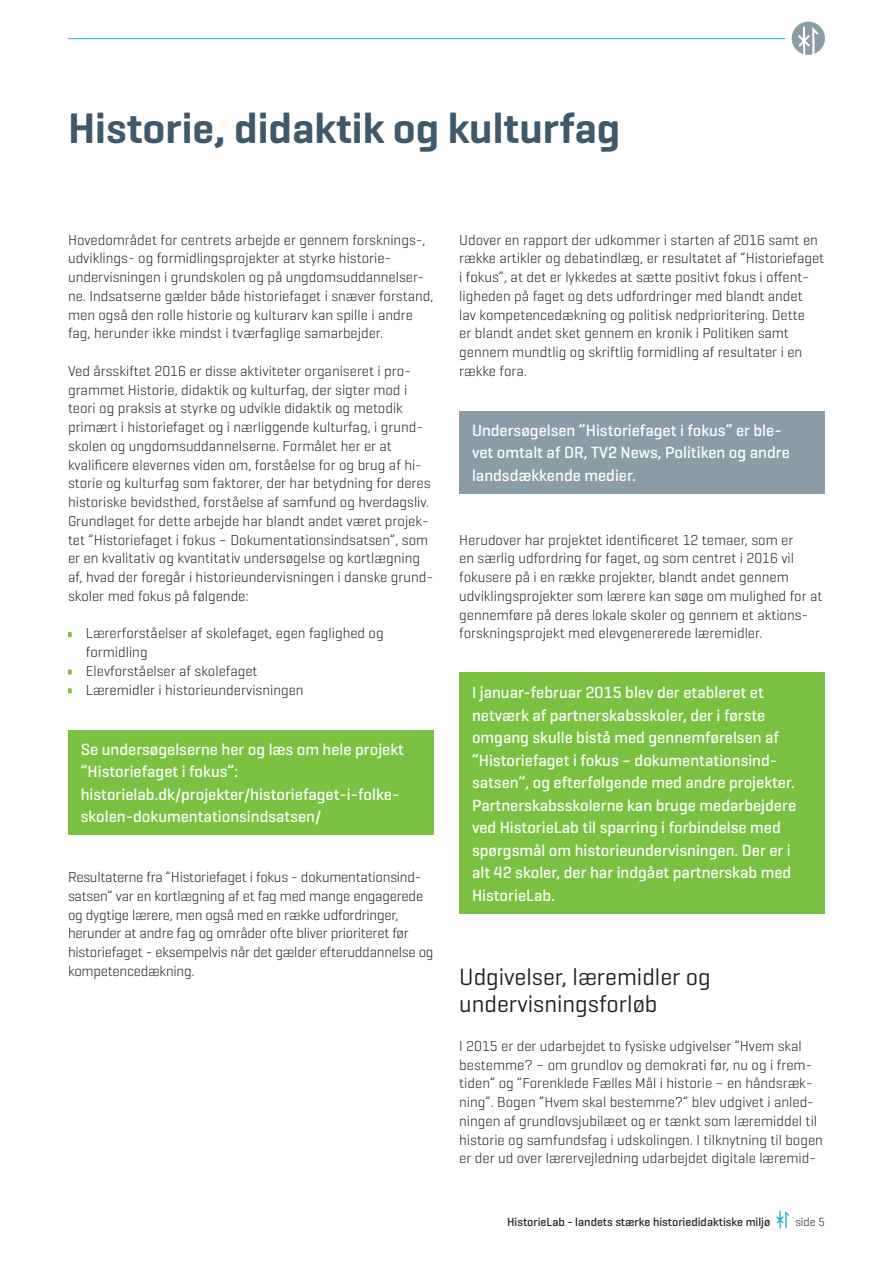
<style>
.page{position:relative;width:893px;height:1263px;background:#fff}
.page>*{position:absolute;margin:0;border:0;box-sizing:border-box;transform-origin:0 0}
.rubrik{font:600 43.5px "Geogrotesque";color:#3f596b}
.underrubrik_sort{font:24px/27px "Geogrotesque";color:#231f20}
.boks{font:500 16.5px/22.5px "Geogrotesque";color:#fff}
.Brødtekst{font:300 14.7px/18.8px "Geogrotesque";color:#231f20}
.t1{font:500 12px "Geogrotesque";color:#231f20}
.t2{font:300 12px "Geogrotesque";color:#231f20}
.s1{color:#7ac142}
</style>
<div class="page">
<svg style="left:776px;top:1210px;width:13px;height:18px"></svg>
<hr style="left:68px;top:38px;width:717px;height:1px;background:#14b2d1">
<svg style="left:792px;top:22px;width:33px;height:33px"></svg>
<div style="left:68px;top:730px;width:366px;height:104px;background:#7ac142"></div>
<div style="left:459px;top:672px;width:366px;height:242px;background:#7ac142"></div>
<div style="left:459px;top:411px;width:366px;height:82px;background:#8c9ca6"></div>
<svg style="left:68px;top:632px;width:4px;height:5px"></svg>
<svg style="left:68px;top:669px;width:4px;height:6px"></svg>
<svg style="left:68px;top:688px;width:4px;height:5px"></svg>
<p class="rubrik" style="left:68px;top:101px;width:554px">Historie, didaktik og kulturfag</p>
<p class="Brødtekst" style="left:68px;top:230px;width:367px">Hovedområdet for centrets arbejde er gennem forsknings-, udviklings- og formidlingsprojekter at styrke historie&shy;undervisningen i grundskolen og på ungdomsuddannelser&shy;ne. Indsatserne gælder både historiefaget i snæver forstand, men også den rolle historie og kulturarv kan spille i andre fag, herunder ikke mindst i tværfaglige samarbejder.</p>
<p class="Brødtekst" style="left:68px;top:361px;width:367px">Ved årsskiftet 2016 er disse aktiviteter organiseret i pro&shy;grammet Historie, didaktik og kulturfag, der sigter mod i teori og praksis at styrke og udvikle didaktik og metodik primært i historiefaget og i nærliggende kulturfag, i grund&shy;skolen og ungdomsuddannelserne. Formålet her er at kvalificere elevernes viden om, forståelse for og brug af hi&shy;storie og kulturfag som faktorer, der har betydning for deres historiske bevidsthed, forståelse af samfund og hverdagsliv.<br>Grundlaget for dette arbejde har blandt andet været projek&shy;tet ”Historiefaget i fokus – Dokumentationsindsatsen”, som er en kvalitativ og kvantitativ undersøgelse og kortlægning af, hvad der foregår i historieundervisningen i danske grund&shy;skoler med fokus på følgende:</p>
<p class="Brødtekst" style="left:86px;top:623px;width:299px;text-indent:-18px"><span class="s1">•</span> Lærerforståelser af skolefaget, egen faglighed og formidling</p>
<p class="Brødtekst" style="left:68px;top:661px;width:191px"><span class="s1">•</span> Elevforståelser af skolefaget</p>
<p class="Brødtekst" style="left:68px;top:680px;width:237px"><span class="s1">•</span> Læremidler i historieundervisningen</p>
<p class="boks" style="left:81px;top:737px;width:325px">Se undersøgelserne her og læs om hele projekt ”Historiefaget i fokus”: historielab.dk/projekter/historiefaget-i-folke&shy;skolen-dokumentationsindsatsen/</p>
<p class="Brødtekst" style="left:68px;top:867px;width:367px">Resultaterne fra ”Historiefaget i fokus - dokumentationsind&shy;satsen” var en kortlægning af et fag med mange engagerede og dygtige lærere, men også med en række udfordringer, herunder at andre fag og områder ofte bliver prioriteret før historiefaget - eksempelvis når det gælder efteruddannelse og kompetencedækning.</p>
<p class="Brødtekst" style="left:459px;top:230px;width:367px">Udover en rapport der udkommer i starten af 2016 samt en række artikler og debatindlæg, er resultatet af ”Historiefaget i fokus”, at det er lykkedes at sætte positivt fokus i offent&shy;ligheden på faget og dets udfordringer med blandt andet<br>lav kompetencedækning og politisk nedprioritering. Dette<br>er blandt andet sket gennem en kronik i Politiken samt gennem mundtlig og skriftlig formidling af resultater i en række fora.</p>
<p class="boks" style="left:472px;top:419px;width:319px">Undersøgelsen ”Historiefaget i fokus” er ble&shy;vet omtalt af DR, TV2 News, Politiken og andre landsdækkende medier.</p>
<p class="Brødtekst" style="left:459px;top:530px;width:365px">Herudover har projektet identificeret 12 temaer, som er<br>en særlig udfordring for faget, og som centret i 2016 vil fokusere på i en række projekter, blandt andet gennem udviklingsprojekter som lærere kan søge om mulighed for at gennemføre på deres lokale skoler og gennem et aktions&shy;forskningsprojekt med elevgenererede læremidler.</p>
<p class="boks" style="left:472px;top:681px;width:326px">I januar-februar 2015 blev der etableret et netværk af partnerskabsskoler, der i første omgang skulle bistå med gennemførelsen af ”Historiefaget i fokus – dokumentationsind&shy;satsen”, og efterfølgende med andre projekter.<br>Partnerskabsskolerne kan bruge medarbejdere ved HistorieLab til sparring i forbindelse med spørgsmål om historieundervisningen. Der er i alt 42 skoler, der har indgået partnerskab med HistorieLab.</p>
<p class="underrubrik_sort" style="left:459px;top:962px;width:253px">Udgivelser, læremidler og undervisningsforløb</p>
<p class="Brødtekst" style="left:459px;top:1036px;width:365px">I 2015 er der udarbejdet to fysiske udgivelser ”Hvem skal bestemme? – om grundlov og demokrati før, nu og i frem&shy;tiden” og ”Forenklede Fælles Mål i historie – en håndsræk&shy;ning”. Bogen ”Hvem skal bestemme?” blev udgivet i anled&shy;ningen af grundlovsjubilæet og er tænkt som læremiddel til historie og samfundsfag i udskolingen. I tilknytning til bogen er der ud over lærervejledning udarbejdet digitale læremid-</p>
<p class="t1" style="left:507px;top:1214px;width:265px">HistorieLab - landets stærke historiedidaktiske miljø</p>
<p class="t2" style="left:795px;top:1214px;width:31px">side 5</p>
</div>
